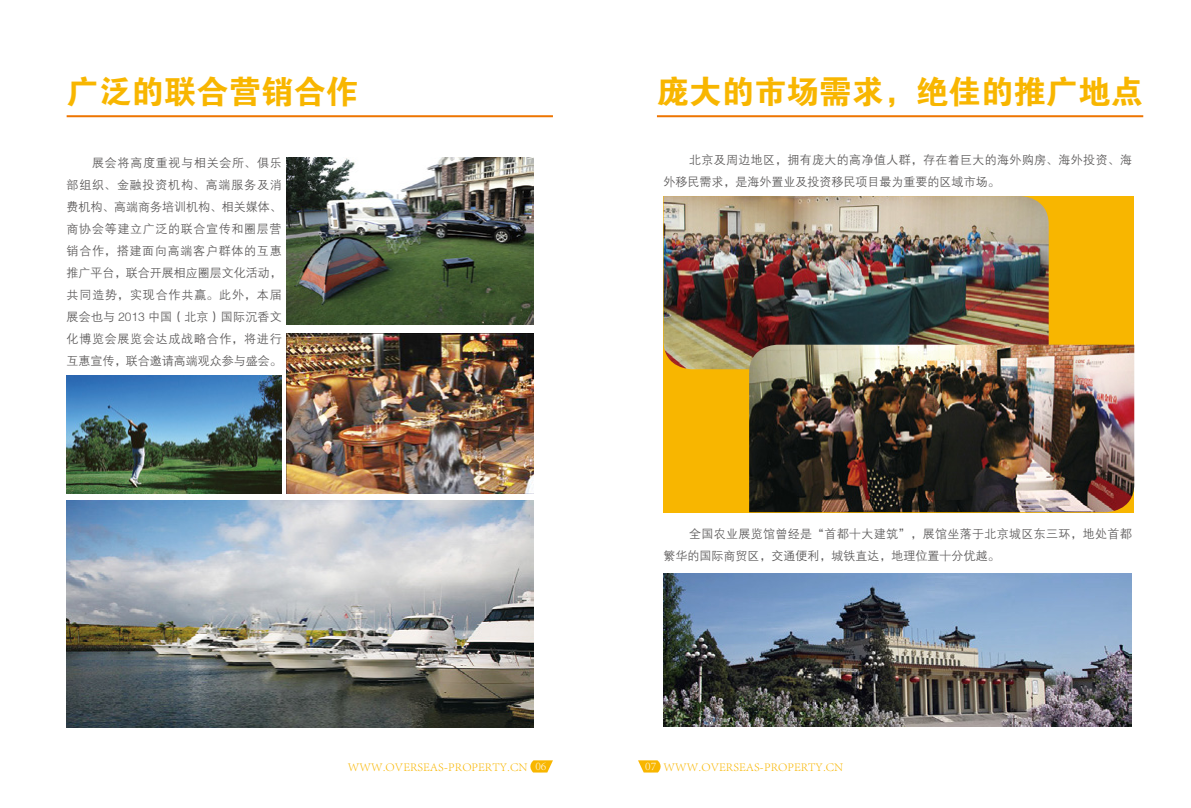
<style>
.page{position:relative;width:1191px;height:808px;background:#fff}
.page>*{position:absolute;margin:0;border:0;box-sizing:border-box;transform-origin:0 0}
.t1{font:32.4px "FZDHTJW GB1 0";color:#f8b600}
.t2{font:12px/22px "FZZDXJW GB1 0";letter-spacing:.015em;color:#595757}
.t3{font:300 12px "Adobe Song Std";color:#f8b600}
.t4{font:300 12px "Adobe Song Std";color:#fff}
</style>
<div class="page">
<img style="left:67px;top:500px;width:466px;height:227px">
<svg style="left:530px;top:760px;width:23px;height:12px"></svg>
<img style="left:67px;top:376px;width:215px;height:117px">
<hr style="left:67px;top:115px;width:486px;height:2px;background:#ee7500">
<img style="left:286px;top:333px;width:247px;height:160px">
<img style="left:287px;top:157px;width:246px;height:168px">
<div style="left:663px;top:196px;width:471px;height:316px;background:#f8b600"></div>
<img style="left:663px;top:196px;width:385px;height:173px">
<img style="left:749px;top:345px;width:385px;height:167px">
<svg style="left:638px;top:760px;width:23px;height:12px"></svg>
<img style="left:663px;top:573px;width:469px;height:153px">
<hr style="left:657px;top:115px;width:486px;height:2px;background:#ee7500">
<p class="t1" style="left:67px;top:74px;width:293px">广泛的联合营销合作</p>
<p class="t1" style="left:657px;top:74px;width:487px">庞大的市场需求，绝佳的推广地点</p>
<p class="t2" style="left:67px;top:153px;width:217px;text-align:justify;text-indent:26px">展会将高度重视与相关会所、俱乐部组织、金融投资机构、高端服务及消费机构、高端商务培训机构、相关媒体、商协会等建立广泛的联合宣传和圈层营销合作，搭建面向高端客户群体的互惠推广平台，联合开展相应圈层文化活动，共同造势，实现合作共赢。此外，本届展会也与 2013 中国（北京）国际沉香文化博览会展览会达成战略合作，将进行互惠宣传，联合邀请高端观众参与盛会。</p>
<p class="t2" style="left:663px;top:149px;width:470px;text-indent:26px">北京及周边地区，拥有庞大的高净值人群，存在着巨大的海外购房、海外投资、海外移民需求，是海外置业及投资移民项目最为重要的区域市场。</p>
<p class="t2" style="left:663px;top:523px;width:470px;text-indent:26px">全国农业展览馆曾经是“首都十大建筑”，展馆坐落于北京城区东三环，地处首都繁华的国际商贸区，交通便利，城铁直达，地理位置十分优越。</p>
<p class="t3" style="left:348px;top:760px;width:181px">WWW.OVERSEAS-PROPERTY.CN</p>
<p class="t4" style="left:535px;top:759px;width:13px">06</p>
<p class="t4" style="left:645px;top:759px;width:13px">07</p>
<p class="t3" style="left:663px;top:760px;width:181px">WWW.OVERSEAS-PROPERTY.CN</p>
</div>
